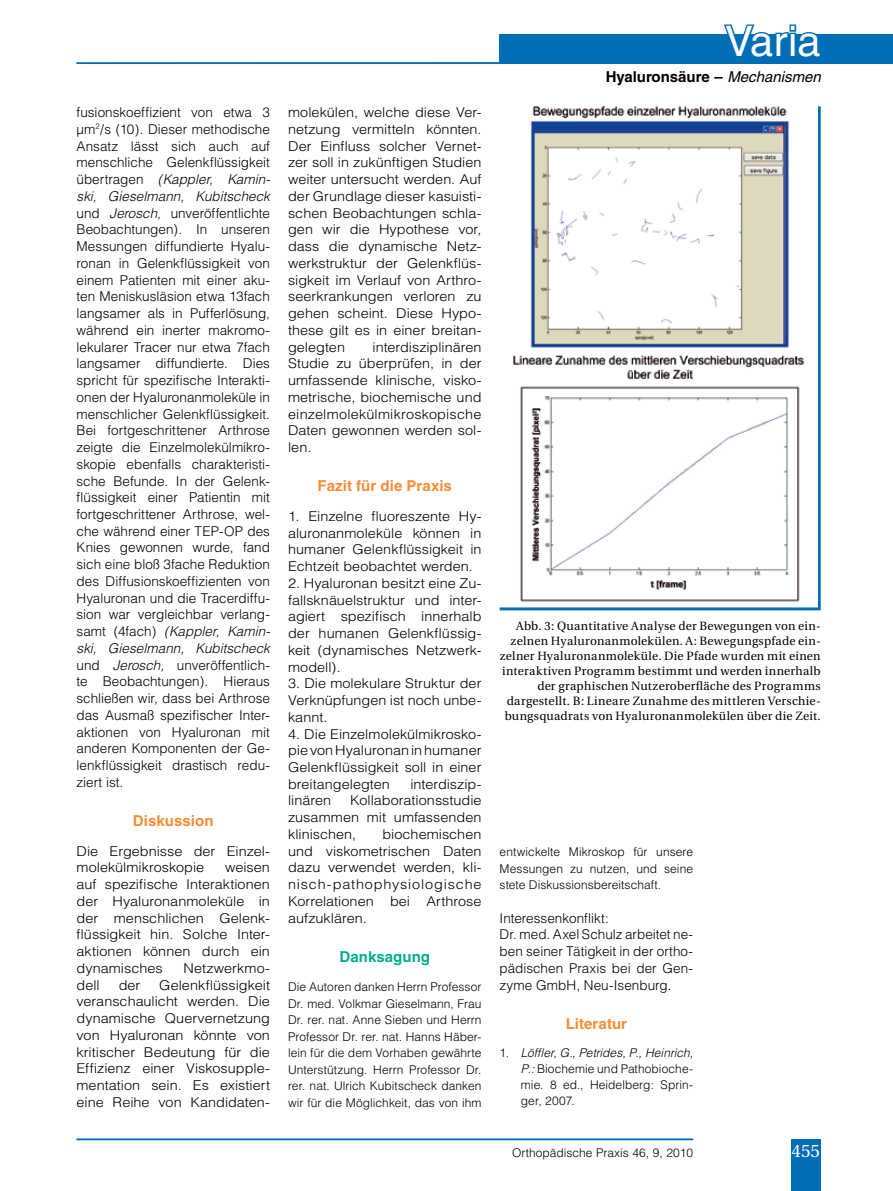
<style>
.page{position:relative;width:893px;height:1191px;background:#fff}
.page>*{position:absolute;margin:0;border:0;box-sizing:border-box;transform-origin:0 0}
.t1{font:42px "Helvetica";color:#fff}
.t2{font:18px "Utopia";color:#fff}
.t3{font:700 15px "Helvetica";letter-spacing:.005em;color:#f98c37}
.t4{font:700 15px "Helvetica";color:#000}
.t5{font:700 15px "Helvetica";letter-spacing:.005em;color:#00ae8e}
.t6{font:300 13.5px/16.8px "Helvetica";color:#000;text-align:justify;scale:1.07 1}
.t7{font:300 13.5px/16.8px "Helvetica";color:#000;text-align:justify}
.t8{font:300 12px/16.5px "Helvetica";letter-spacing:.005em;color:#000;text-align:justify}
.t9{font:12px/15px "Utopia";letter-spacing:.02em;color:#000;text-align:right}
.s1{font-style:italic}
.s2{font-weight:400;font-style:italic}
</style>
<div class="page">
<hr style="left:77px;top:1138px;width:616px;height:2px;background:#006eb6">
<div style="left:791px;top:1138px;width:30px;height:53px;background:#006eb6"></div>
<div style="left:500px;top:34px;width:393px;height:30px;background:#006eb6"></div>
<hr style="left:77px;top:62px;width:807px;height:2px;background:#006eb6">
<svg style="left:723px;top:24px;width:67px;height:10px"></svg>
<div style="left:789px;top:24px;width:7px;height:8px;border:3px solid #006eb6"></div>
<svg style="left:796px;top:31px;width:20px;height:3px"></svg>
<svg style="left:499px;top:106px;width:322px;height:505px"></svg>
<p class="t7" style="left:77px;top:104px;width:195px">fusionskoeffizient von etwa 3 µm<sup>2</sup>/s (10). Dieser methodische Ansatz lässt sich auch auf menschliche Gelenkflüssigkeit übertragen <span class="s1">(Kappler, Kamin&shy;ski, Gieselmann, Kubitscheck </span>und <span class="s1">Jerosch,</span> unveröffentlichte Beobachtungen). In unseren Messungen diffundierte Hyalu&shy;ronan in Gelenkflüssigkeit von einem Patienten mit einer aku&shy;ten Meniskusläsion etwa 13fach langsamer als in Pufferlösung, während ein inerter makromo&shy;lekularer Tracer nur etwa 7fach langsamer diffundierte. Dies spricht für spezifische Interakti&shy;onen der Hyaluronanmoleküle in menschlicher Gelenkflüssigkeit.<br>Bei fortgeschrittener Arthrose zeigte die Einzelmolekülmikro&shy;skopie ebenfalls charakteristi&shy;sche Befunde. In der Gelenk&shy;flüssigkeit einer Patientin mit fortgeschrittener Arthrose, wel&shy;che während einer TEP-OP des Knies gewonnen wurde, fand sich eine bloß 3fache Reduktion des Diffusionskoeffizienten von Hyaluronan und die Tracerdiffu&shy;sion war vergleichbar verlang&shy;samt (4fach) <span class="s1">(Kappler, Kamin&shy;ski, Gieselmann, Kubitscheck </span>und <span class="s1">Jerosch,</span> unveröffentlich&shy;te Beobachtungen). Hieraus schließen wir, dass bei Arthrose das Ausmaß spezifischer Inter&shy;aktionen von Hyaluronan mit anderen Komponenten der Ge&shy;lenkflüssigkeit drastisch redu&shy;ziert ist.</p>
<p class="t3" style="left:133px;top:811px;width:82px">Diskussion</p>
<p class="t6" style="left:77px;top:842px;width:182px">Die Ergebnisse der Einzel&shy;molekülmikroskopie</p>
<p class="t6" style="left:77px;top:859px;width:182px;text-indent:149px">weisen auf spezifische Interaktionen der Hyaluronanmoleküle in der menschlichen Gelenk&shy;flüssigkeit hin. Solche Inter&shy;aktionen können durch ein dynamisches</p>
<p class="t6" style="left:183px;top:959px;width:82px">Netzwerkmo-</p>
<p class="t6" style="left:77px;top:976px;width:182px;text-indent:83px">Gelenkflüssigkeit veranschaulicht werden. Die dynamische Quervernetzung von Hyaluronan könnte von kritischer Bedeutung für die Effizienz einer Viskosupple&shy;mentation sein. Es existiert eine Reihe von Kandidaten-</p>
<p class="t6" style="left:77px;top:976px;width:23px">dell</p>
<p class="t6" style="left:119px;top:976px;width:22px">der</p>
<p class="t6" style="left:288px;top:104px;width:182px">molekülen, welche diese Ver&shy;netzung vermitteln könnten.<br>Der Einfluss solcher Vernet&shy;zer soll in zukünftigen Studien weiter untersucht werden. Auf der Grundlage dieser kasuisti&shy;schen Beobachtungen schla&shy;gen wir die Hypothese vor, dass die dynamische Netz&shy;werkstruktur der Gelenkflüs&shy;sigkeit im Verlauf von Arthro&shy;seerkrankungen verloren zu gehen scheint. Diese Hypo&shy;these gilt es in einer breitan&shy;gelegten</p>
<p class="t6" style="left:288px;top:338px;width:182px;text-indent:84px">interdisziplinären Studie zu überprüfen, in der umfassende klinische, visko&shy;metrische, biochemische und einzelmolekülmikroskopische Daten gewonnen werden sol&shy;len.</p>
<p class="t3" style="left:318px;top:477px;width:136px">Fazit für die Praxis</p>
<p class="t6" style="left:288px;top:507px;width:182px">1. Einzelne fluoreszente Hy&shy;aluronanmoleküle können in humaner Gelenkflüssigkeit in Echtzeit beobachtet werden.</p>
<p class="t6" style="left:288px;top:574px;width:182px">2. Hyaluronan besitzt eine Zu&shy;fallsknäuelstruktur und inter&shy;agiert spezifisch innerhalb der humanen Gelenkflüssig&shy;keit (dynamisches Netzwerk&shy;modell).</p>
<p class="t6" style="left:288px;top:675px;width:182px">3. Die molekulare Struktur der Verknüpfungen ist noch unbe&shy;kannt.</p>
<p class="t6" style="left:288px;top:725px;width:182px">4. Die Einzelmolekülmikrosko&shy;pie von Hyaluronan in humaner Gelenkflüssigkeit soll in einer breitangelegten</p>
<p class="t6" style="left:410px;top:775px;width:68px">interdiszip-</p>
<p class="t6" style="left:288px;top:792px;width:182px;text-indent:62px">Kollaborationsstudie zusammen mit umfassenden klinischen,</p>
<p class="t6" style="left:288px;top:792px;width:42px">linären</p>
<p class="t6" style="left:288px;top:825px;width:182px;text-indent:94px">biochemischen und viskometrischen Daten dazu verwendet werden, kli&shy;nisch-pathophysiologische Korrelationen bei Arthrose aufzuklären.</p>
<p class="t5" style="left:340px;top:947px;width:92px">Danksagung</p>
<p class="t8" style="left:288px;top:978px;width:195px">Die Autoren danken Herrn Professor Dr. med. Volkmar Gieselmann, Frau Dr. rer. nat. Anne Sieben und Herrn Professor Dr. rer. nat. Hanns Häber&shy;lein für die dem Vorhaben gewährte Unterstützung. Herrn Professor Dr. rer. nat. Ulrich Kubitscheck danken wir für die Möglichkeit, das von ihm</p>
<h1 class="t1" style="left:725px;top:17px;width:97px">Varia</h1>
<p class="t4" style="left:606px;top:67px;width:217px">Hyaluronsäure – <span class="s2">Mechanismen</span></p>
<p class="t9" style="left:500px;top:619px;width:322px">Abb. 3: Quantitative Analyse der Bewegungen von ein&shy;zelnen Hyaluronanmolekülen. A: Bewegungspfade ein&shy;zelner Hyaluronanmoleküle. Die Pfade wurden mit einen interaktiven Programm bestimmt und werden innerhalb der graphischen Nutzeroberfläche des Programms dargestellt. B: Lineare Zunahme des mittleren Verschie&shy;bungsquadrats von Hyaluronanmolekülen über die Zeit.</p>
<p class="t8" style="left:500px;top:843px;width:195px">entwickelte Mikroskop für unsere Messungen zu nutzen, und seine stete Diskussionsbereitschaft.</p>
<p class="t7" style="left:500px;top:909px;width:195px;text-align:left">Interessenkonflikt:<br>Dr. med. Axel Schulz arbeitet ne&shy;ben seiner Tätigkeit in der ortho&shy;pädischen Praxis bei der Gen&shy;zyme GmbH, Neu-Isenburg.</p>
<p class="t3" style="left:566px;top:1014px;width:63px">Literatur</p>
<p class="t8" style="left:521px;top:1045px;width:174px;line-height:15.8px;text-indent:-21px">1. <span class="s1">Löffler, G., Petrides, P., Heinrich, P.:</span> Biochemie und Pathobioche&shy;mie. 8 ed., Heidelberg: Sprin&shy;ger, 2007.</p>
<p class="t8" style="left:512px;top:1144px;width:182px">Orthopädische Praxis 46, 9, 2010</p>
<h2 class="t2" style="left:791px;top:1140px;width:30px">455</h2>
</div>
